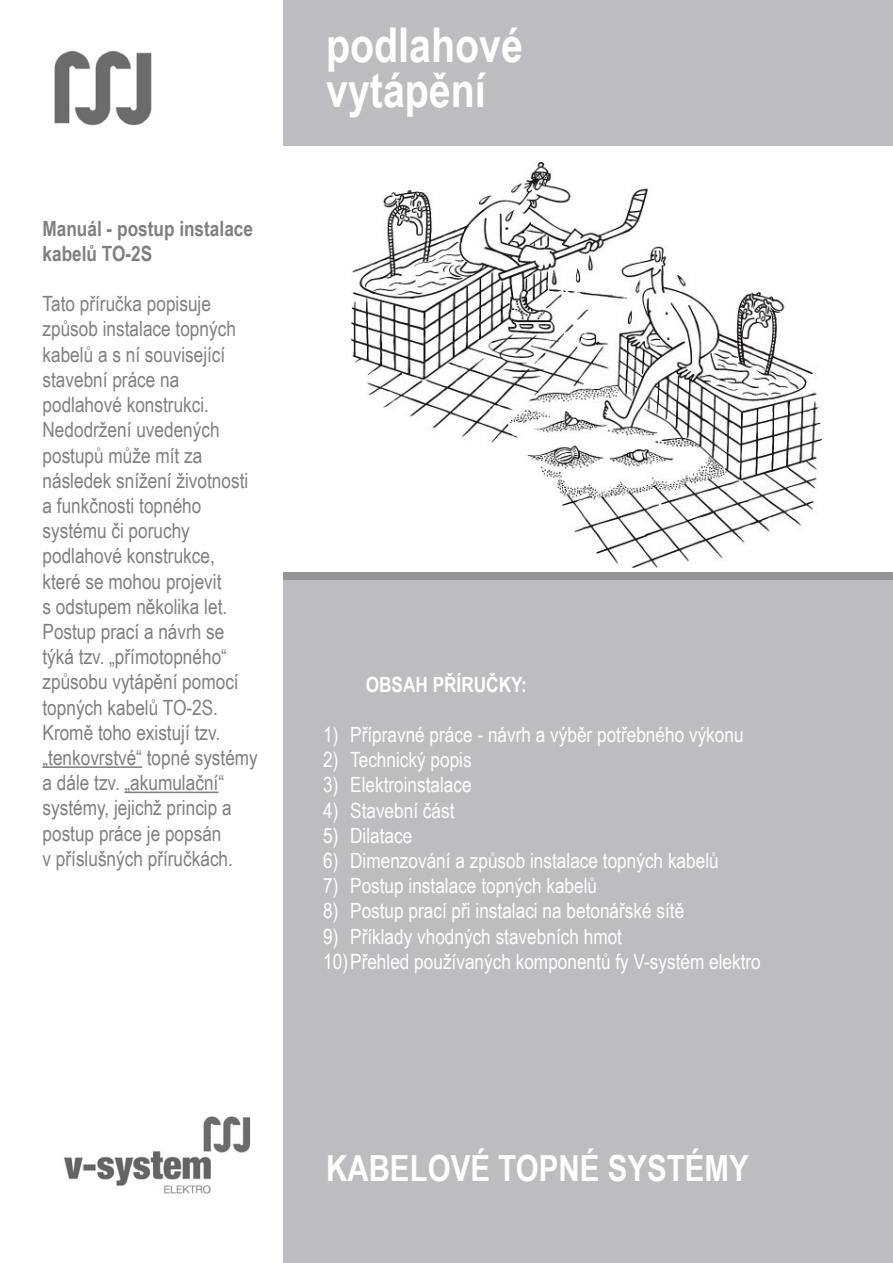
<style>
.page{position:relative;width:893px;height:1263px;background:#fff}
.page>*{position:absolute;margin:0;border:0;box-sizing:border-box;transform-origin:0 0}
.t1{font:700 48px/45px "Arial Narrow";color:#fff}
.t2{font:700 36px "Arial Narrow";color:#fff}
.t3{font:21px/25.2px "Arial Narrow";color:#808083}
.t4{font:21px/25.2px "Arial Narrow";color:#fff}
.t5{font:700 21px/25.2px "Arial Narrow";color:#808083}
.t6{font:700 21px "Arial Narrow";color:#fff}
</style>
<div class="page">
<img style="left:351px;top:162px;width:470px;height:405px">
<div style="left:283px;top:572px;width:610px;height:9px;background:#939598"></div>
<div style="left:284px;top:580px;width:609px;height:683px;background:#bcbdc0"></div>
<img style="left:64px;top:1116px;width:187px;height:78px">
<img style="left:54px;top:50px;width:98px;height:76px">
<div style="left:284px;top:0;width:609px;height:146px;background:#bcbdc0"></div>
<hr style="left:43px;top:766px;width:99px;height:2px;background:#808083">
<hr style="left:125px;top:792px;width:93px;height:1px;background:#808083">
<p class="t5" style="left:43px;top:215px;width:212px">Manuál - postup instalace kabelů TO-2S</p>
<p class="t3" style="left:43px;top:290px;width:217px">Tato příručka popisuje způsob instalace topných kabelů a s ní související stavební práce na podlahové konstrukci.<br>Nedodržení uvedených postupů může mít za následek snížení životnosti a funkčnosti topného systému či poruchy podlahové konstrukce, které se mohou projevit<br>s odstupem několika let.<br>Postup prací a návrh se týká tzv. „přímotopného“ způsobu vytápění pomocí topných kabelů TO-2S.<br>Kromě toho existují tzv. „tenkovrstvé“ topné systémy a dále tzv. „akumulační“ systémy, jejichž princip a postup práce je popsán<br>v příslušných příručkách.</p>
<h1 class="t1" style="left:326px;top:20px;width:198px">podlahové vytápění</h1>
<p class="t6" style="left:366px;top:668px;width:163px">OBSAH PŘÍRUČKY:</p>
<p class="t4" style="left:323px;top:721px;width:422px">1) Přípravné práce - návrh a výběr potřebného výkonu</p>
<p class="t4" style="left:323px;top:746px;width:150px">2) Technický popis</p>
<p class="t4" style="left:323px;top:771px;width:150px">3) Elektroinstalace</p>
<p class="t4" style="left:323px;top:797px;width:133px">4) Stavební část</p>
<p class="t4" style="left:323px;top:822px;width:91px">5) Dilatace</p>
<p class="t4" style="left:323px;top:847px;width:397px">6) Dimenzování a způsob instalace topných kabelů</p>
<p class="t4" style="left:323px;top:872px;width:275px">7) Postup instalace topných kabelů</p>
<p class="t4" style="left:323px;top:897px;width:363px">8) Postup prací při instalaci na betonářské sítě</p>
<p class="t4" style="left:323px;top:923px;width:439px">9) Příklady vhodných stavebních hmot<br>10)Přehled používaných komponentů fy V-systém elektro</p>
<h2 class="t2" style="left:326px;top:1141px;width:424px">KABELOVÉ TOPNÉ SYSTÉMY</h2>
</div>
